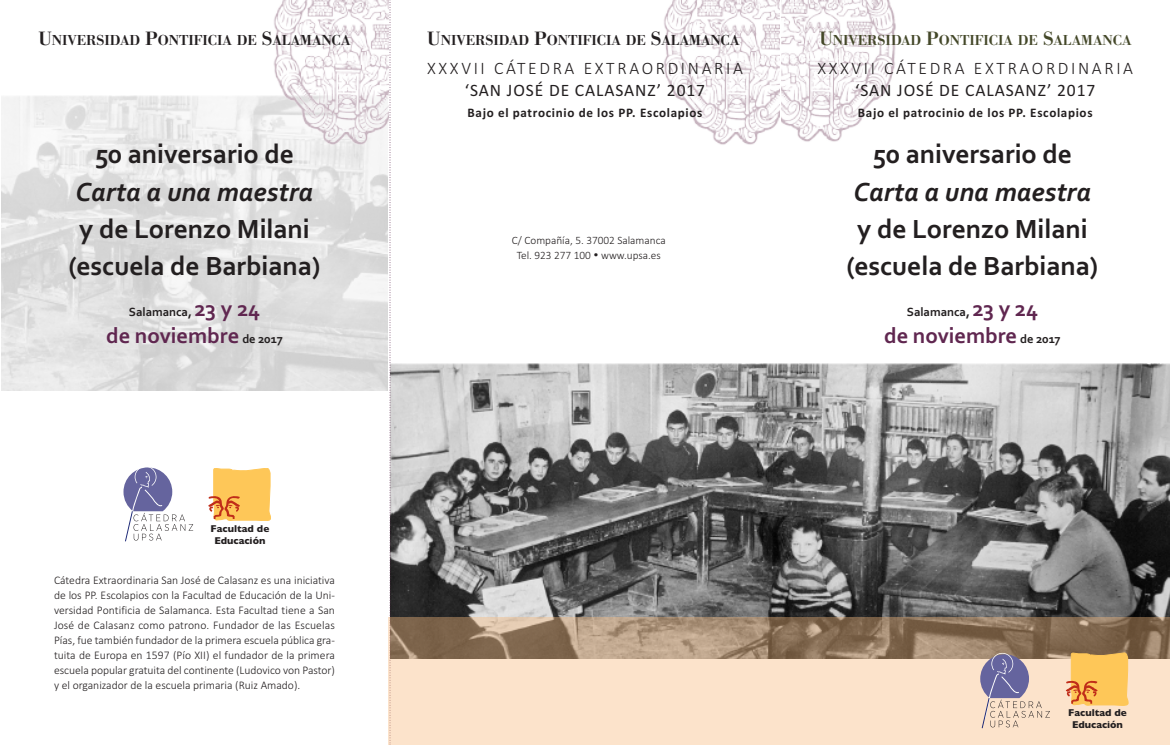
<style>
.page{position:relative;width:1170px;height:745px;background:#fff}
.page>*{position:absolute;margin:0;border:0;box-sizing:border-box;transform-origin:0 0}
.t1{font:700 27.5px/37.1px "Corbel";color:#231f20;text-align:center}
.t2{font:italic 700 27.5px "Corbel";color:#231f20}
.t3{font:700 22.5px "Corbel";color:#602750}
.t4{font:300 17.5px "Calibri";letter-spacing:.15em;color:#231f20}
.t5{font:17.5px "Calibri";letter-spacing:.05em;color:#231f20}
.t6{font:600 15px "Bodoni Antiqua T";color:#231f20}
.t7{font:600 15px "Bodoni Antiqua T";color:#444829}
.t8{font:700 13.12px "Calibri";letter-spacing:.05em;color:#231f20}
.t9{font:700 12.5px "Corbel";color:#231f20}
.t10{font:300 11.62px/15px "Calibri";color:#231f20;text-align:justify}
.t11{font:300 11.25px/15.5px "Calibri";color:#231f20;text-align:center}
.t12{font:700 10px/12px "Gill Sans";color:#231f20;text-align:center}
.s1{font-size:20px}
.s2{font-size:22.5px;color:#602750}
.s3{font-size:12.5px;color:#231f20}
</style>
<div class="page">
<img style="left:1px;top:95px;width:387px;height:295px">
<img style="left:781px;top:0;width:115px;height:142px">
<img style="left:390px;top:363px;width:779px;height:254px">
<img style="left:663px;top:0;width:116px;height:145px">
<svg style="left:208px;top:468px;width:62px;height:52px"></svg>
<svg style="left:123px;top:467px;width:70px;height:74px"></svg>
<img style="left:272px;top:0;width:117px;height:146px">
<svg style="left:389px;top:0;width:1px;height:616px"></svg>
<div style="left:389px;top:617px;width:780px;height:127px;background:#f9bb7d;opacity:.4"></div>
<svg style="left:1065px;top:652px;width:62px;height:53px"></svg>
<svg style="left:980px;top:652px;width:69px;height:75px"></svg>
<p class="t6" style="left:38px;top:31px;width:314px"><span class="s1">U</span>NIVERSIDAD <span class="s1">P</span>ONTIFICIA DE <span class="s1">S</span>ALAMANCA</p>
<h1 class="t1" style="left:95px;top:135px;width:200px">50 aniversario de</h1>
<h1 class="t2" style="left:76px;top:175px;width:239px">Carta a una maestra</h1>
<h1 class="t1" style="left:69px;top:209px;width:253px">y de Lorenzo Milani (escuela de Barbiana)</h1>
<p class="t9" style="left:129px;top:304px;width:133px">Salamanca, <span class="s2">23 y 24</span></p>
<h2 class="t3" style="left:106px;top:321px;width:178px">de noviembre <span class="s3">de 2017</span></h2>
<p class="t12" style="left:210px;top:522px;width:60px">Facultad de<br>Educación</p>
<p class="t10" style="left:54px;top:571px;width:282px">Cátedra Extraordinaria San José de Calasanz es una iniciativa de los PP. Escolapios con la Facultad de Educación de la Uni&shy;versidad Pontificia de Salamanca. Esta Facultad tiene a San José de Calasanz como patrono. Fundador de las Escuelas Pías, fue también fundador de la primera escuela pública gra&shy;tuita de Europa en 1597 (Pío XII) el fundador de la primera escuela popular gratuita del continente (Ludovico von Pastor) y el organizador de la escuela primaria (Ruiz Amado).</p>
<p class="t6" style="left:427px;top:31px;width:314px"><span class="s1">U</span>NIVERSIDAD <span class="s1">P</span>ONTIFICIA DE <span class="s1">S</span>ALAMANCA</p>
<h3 class="t4" style="left:427px;top:58px;width:317px">XXXVII CÁTEDRA EXTRAORDINARIA</h3>
<h3 class="t5" style="left:465px;top:79px;width:242px">‘SAN JOSÉ DE CALASANZ’ 2017</h3>
<p class="t8" style="left:467px;top:105px;width:236px">Bajo el patrocinio de los PP. Escolapios</p>
<p class="t11" style="left:512px;top:232px;width:155px">C/ Compañía, 5. 37002 Salamanca<br>Tel. 923 277 100 • www.upsa.es</p>
<p class="t7" style="left:819px;top:31px;width:314px"><span class="s1">U</span>NIVERSIDAD <span class="s1">P</span>ONTIFICIA DE <span class="s1">S</span>ALAMANCA</p>
<h3 class="t4" style="left:817px;top:58px;width:317px">XXXVII CÁTEDRA EXTRAORDINARIA</h3>
<h3 class="t5" style="left:855px;top:79px;width:242px">‘SAN JOSÉ DE CALASANZ’ 2017</h3>
<p class="t8" style="left:857px;top:105px;width:236px">Bajo el patrocinio de los PP. Escolapios</p>
<h1 class="t1" style="left:872px;top:135px;width:200px">50 aniversario de</h1>
<h1 class="t2" style="left:853px;top:175px;width:239px">Carta a una maestra</h1>
<h1 class="t1" style="left:846px;top:209px;width:253px">y de Lorenzo Milani (escuela de Barbiana)</h1>
<p class="t9" style="left:906px;top:304px;width:133px">Salamanca, <span class="s2">23 y 24</span></p>
<h2 class="t3" style="left:884px;top:321px;width:178px">de noviembre <span class="s3">de 2017</span></h2>
<p class="t12" style="left:1068px;top:706px;width:60px">Facultad de<br>Educación</p>
</div>
